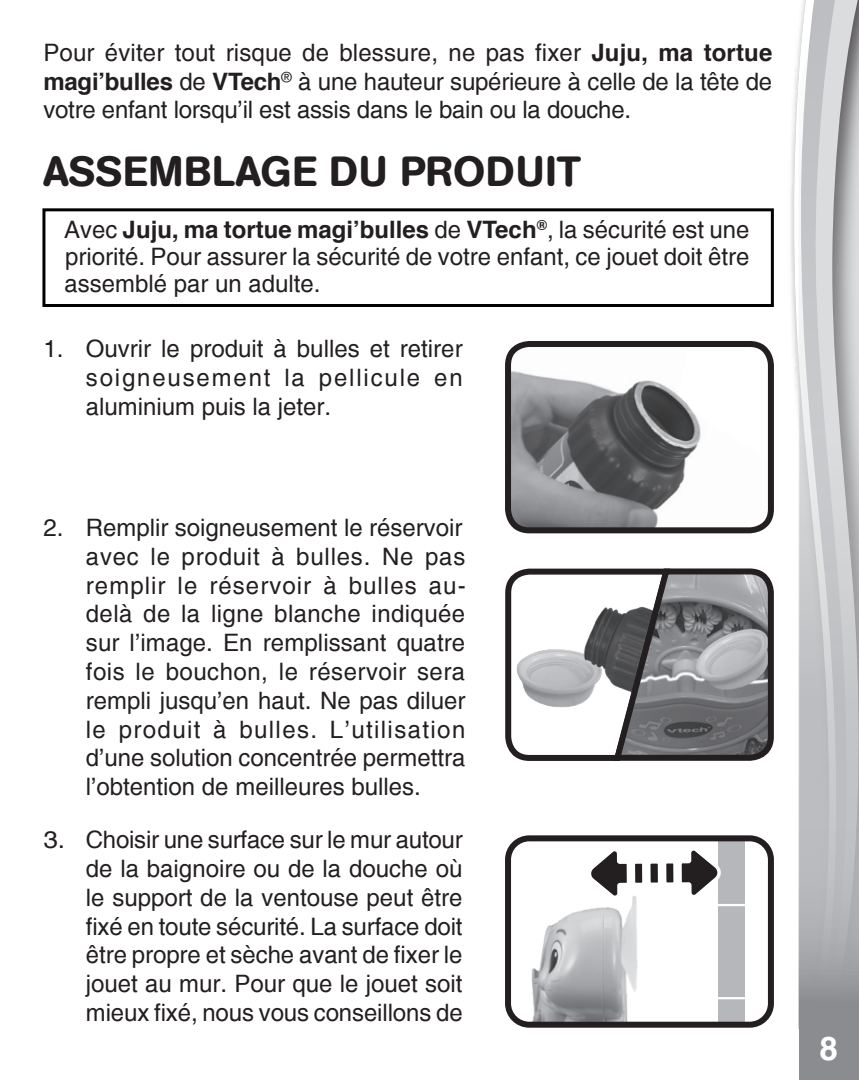
<style>
.page{position:relative;width:859px;height:1080px;background:#fff}
.page>*{position:absolute;margin:0;border:0;box-sizing:border-box;transform-origin:0 0}
.t1{font:500 42px "AG Book Rounded";letter-spacing:.02em;color:#231f20}
.t2{font:700 33px "Helvetica";color:#fff}
.t3{font:24px/28.8px "Helvetica";color:#231f20;text-align:justify}
.t4{font:24px/28.8px "Helvetica";color:#231f20;text-align:justify;scale:1.08 1}
.s1{font-weight:700}
</style>
<div class="page">
<div style="left:787px;top:0;width:72px;height:1080px;background:#231f20;opacity:.75"></div>
<svg style="left:793px;top:0;width:6px;height:1029px"></svg>
<svg style="left:799px;top:0;width:60px;height:1080px;background:#bebfc1"></svg>
<div style="left:741px;top:1029px;width:58px;height:51px;background:#fff"></div>
<svg style="left:505px;top:341px;width:269px;height:192px"></svg>
<div style="left:42px;top:208px;width:732px;height:99px;border:3px solid #000"></div>
<img style="left:512px;top:902px;width:126px;height:119px">
<div style="left:718px;top:838px;width:27px;height:187px;background:#b6b7bb"></div>
<hr style="left:718px;top:904px;width:27px;height:2px;background:#fff">
<hr style="left:718px;top:997px;width:27px;height:2px;background:#fff">
<div style="left:505px;top:835px;width:269px;height:193px;border:6px solid #231f20;border-radius:21px"></div>
<svg style="left:591px;top:850px;width:130px;height:52px"></svg>
<svg style="left:505px;top:568px;width:269px;height:193px"></svg>
<p class="t3" style="left:43px;top:38px;width:731px">Pour éviter tout risque de blessure, ne pas fixer <span class="s1">Juju, ma tortue magi’bulles</span> de <span class="s1">VTech</span><sup>®</sup> à une hauteur supérieure à celle de la tête de votre enfant lorsqu’il est assis dans le bain ou la douche.</p>
<h1 class="t1" style="left:43px;top:147px;width:539px">ASSEMBLAGE DU PRODUIT</h1>
<p class="t3" style="left:64px;top:217px;width:687px;line-height:27px">Avec <span class="s1">Juju, ma tortue magi’bulles</span> de <span class="s1">VTech</span><sup>®</sup>, la sécurité est une priorité. Pour assurer la sécurité de votre enfant, ce jouet doit être assemblé par un adulte.</p>
<p class="t3" style="left:86px;top:335px;width:378px;text-indent:-43px">1. Ouvrir le produit à bulles et retirer soigneusement la pellicule en aluminium puis la jeter.</p>
<p class="t3" style="left:86px;top:513px;width:381px;text-align:left;text-indent:-43px">2. Remplir soigneusement le réservoir avec le produit à bulles. Ne pas remplir le réservoir à bulles au&shy;delà de la ligne blanche indiquée sur l’image. En remplissant quatre fois le bouchon, le réservoir sera rempli jusqu’en haut. Ne pas diluer le produit à bulles. L’utilisation d’une solution concentrée permettra l’obtention de meilleures bulles.</p>
<p class="t4" style="left:86px;top:826px;width:350px;text-indent:-43px">3. Choisir une surface sur le mur autour de la baignoire ou de la douche où le support de la ventouse peut être fixé en toute sécurité. La surface doit être propre et sèche avant de fixer le jouet au mur. Pour que le jouet soit mieux fixé, nous vous conseillons de</p>
<h2 class="t2" style="left:820px;top:1025px;width:25px">8 <sup>8</sup>8</h2>
</div>
